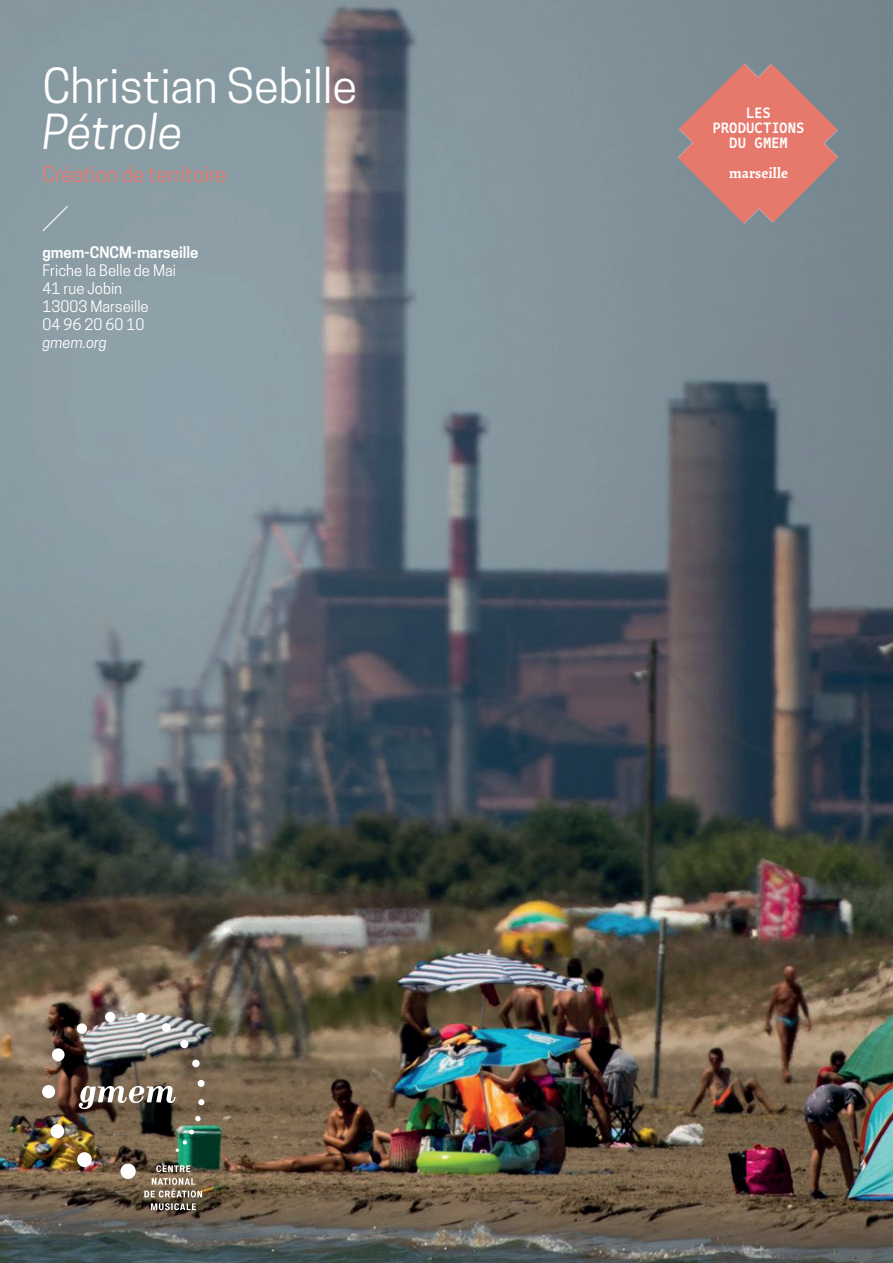
<style>
.page{position:relative;width:893px;height:1263px;background:#fff}
.page>*{position:absolute;margin:0;border:0;box-sizing:border-box;transform-origin:0 0}
.t1{font:45.45px "Cooper Hewitt";color:#fff}
.t2{font:italic 45.45px "Cooper Hewitt";letter-spacing:-.005em;color:#fff}
.t3{font:21px "Cooper Hewitt";letter-spacing:-.01em;color:#eb7b6f}
.t4{font:15px/18px "Cooper Hewitt";color:#fff}
.t5{font:700 15px/15px "Comb Pro";color:#fff;text-align:center}
.t6{font:600 15px "Cooper Hewitt";color:#fff}
.t7{font:700 15px "Alegreya";color:#fff}
.t8{font:italic 15px "Cooper Hewitt";color:#fff}
</style>
<div class="page">
<img style="left:0;top:0;width:893px;height:1263px">
<img style="left:664px;top:50px;width:188px;height:188px">
<img style="left:205px;top:1012px;width:7px;height:173px">
<img style="left:42px;top:1012px;width:163px;height:198px">
<svg style="left:41px;top:205px;width:28px;height:28px"></svg>
<h1 class="t1" style="left:43px;top:59px;width:316px">Christian Sebille</h1>
<h1 class="t2" style="left:43px;top:105px;width:142px">Pétrole</h1>
<h2 class="t3" style="left:43px;top:162px;width:186px">Création de territoire</h2>
<p class="t6" style="left:43px;top:243px;width:158px">gmem-CNCM-marseille</p>
<p class="t4" style="left:43px;top:261px;width:135px">Friche la Belle de Mai<br>41 rue Jobin<br>13003 Marseille<br>04 96 20 60 10</p>
<p class="t8" style="left:43px;top:333px;width:66px">gmem.org</p>
<p class="t5" style="left:713px;top:104px;width:93px">LES<br>PRODUCTIONS<br>DU GMEM</p>
<p class="t7" style="left:729px;top:163px;width:60px">marseille</p>
</div>
